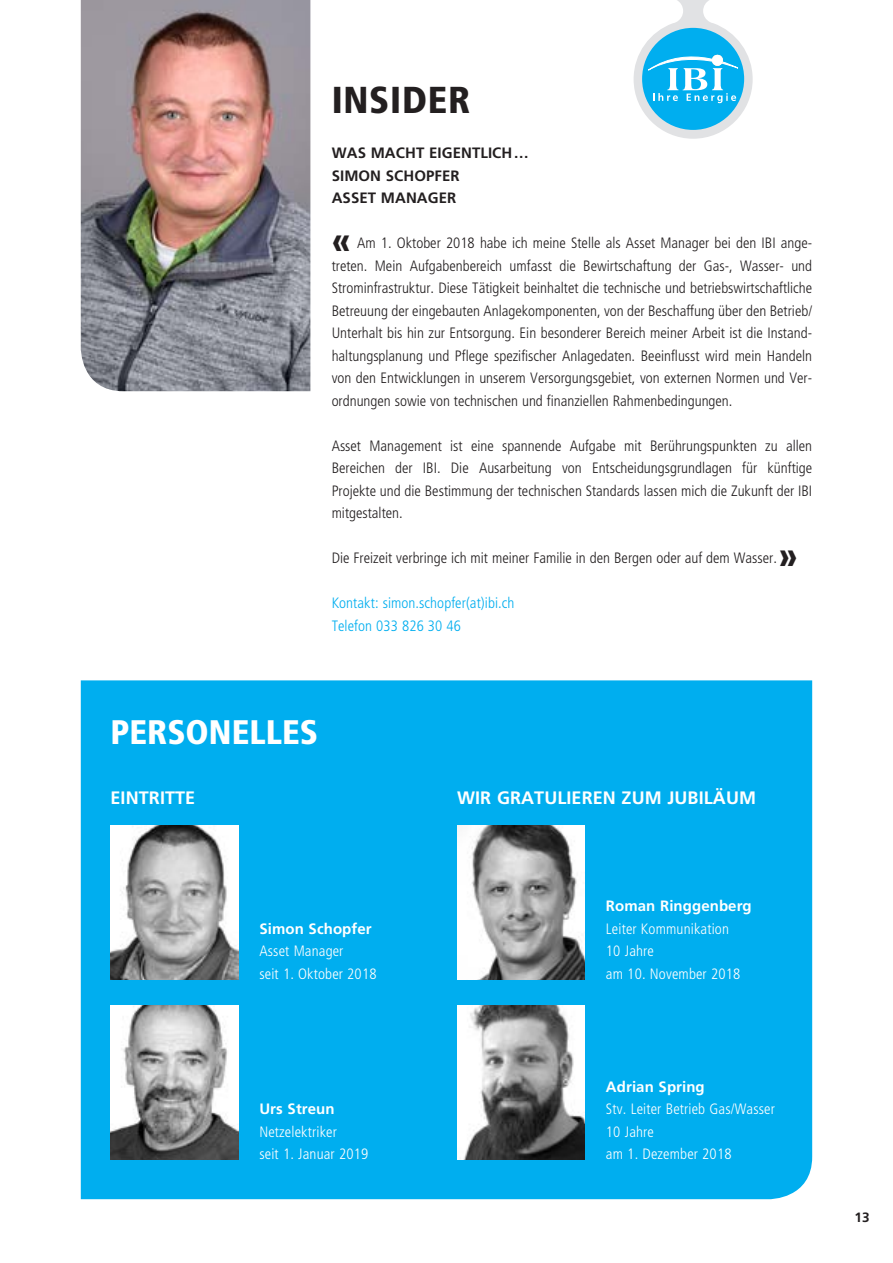
<style>
.page{position:relative;width:893px;height:1263px;background:#fff}
.page>*{position:absolute;margin:0;border:0;box-sizing:border-box;transform-origin:0 0}
.haupttitel{font:900 condensed 37.5px "Frutiger LT Std";letter-spacing:.02em;color:#231f20}
.Lauftext{font:900 condensed 37.5px "Frutiger LT Std";color:#231f20}
.haupttitel-2{font:900 condensed 34.05px "Frutiger LT Std";color:#fff}
.haupttitel-3{font:700 18px "Frutiger LT Std";letter-spacing:.005em;color:#fff}
.Lauftext-2{font:300 condensed 15px/22.5px "Frutiger LT Std";color:#231f20;text-align:justify}
.Lauftext-3{font:300 condensed 15px "Frutiger LT Std";letter-spacing:.01em;color:#fff}
.Lauftext-4{font:700 15px "Frutiger LT Std";letter-spacing:.005em;color:#fff}
.Lauftext-5{font:300 condensed 15px "Frutiger LT Std";letter-spacing:.005em;color:#00aeef}
.Lauftext-6{font:700 15px "Frutiger LT Std";letter-spacing:.005em;color:#231f20}
.haupttitel-4{font:700 15px "Frutiger LT Std";letter-spacing:.005em;color:#231f20}
.t1{font:700 13.5px "Frutiger LT Std";color:#231f20}
</style>
<div class="page">
<div style="left:81px;top:680px;width:731px;height:519px;background:#00aeef"></div>
<img style="left:81px;top:0;width:229px;height:391px">
<img style="left:111px;top:826px;width:127px;height:153px">
<img style="left:111px;top:1006px;width:127px;height:153px">
<img style="left:457px;top:826px;width:128px;height:153px">
<img style="left:457px;top:1006px;width:128px;height:153px">
<svg style="left:634px;top:0;width:119px;height:139px"></svg>
<p class="haupttitel" style="left:332px;top:78px;width:140px">INSIDER</p>
<p class="haupttitel-4" style="left:332px;top:144px;width:199px">WAS MACHT EIGENTLICH…</p>
<p class="Lauftext-6" style="left:332px;top:167px;width:130px">SIMON SCHOPFER</p>
<p class="Lauftext-6" style="left:332px;top:189px;width:126px">ASSET MANAGER</p>
<p class="Lauftext" style="left:332px;top:218px;width:21px">«</p>
<p class="Lauftext-2" style="left:332px;top:232px;width:482px;text-indent:25px">Am 1. Oktober 2018 habe ich meine Stelle als Asset Manager bei den IBI ange&shy;treten. Mein Aufgabenbereich umfasst die Bewirtschaftung der Gas-, Wasser- und Strominfrastruktur. Diese Tätigkeit beinhaltet die technische und betriebswirtschaftliche Betreuung der eingebauten Anlagekomponenten, von der Beschaffung über den Betrieb/ Unterhalt bis hin zur Entsorgung. Ein besonderer Bereich meiner Arbeit ist die Instand&shy;haltungsplanung und Pflege spezifischer Anlagedaten. Beeinflusst wird mein Handeln von den Entwicklungen in unserem Versorgungsgebiet, von externen Normen und Ver&shy;ordnungen sowie von technischen und finanziellen Rahmenbedingungen.</p>
<p class="Lauftext-2" style="left:332px;top:434px;width:482px">Asset Management ist eine spannende Aufgabe mit Berührungspunkten zu allen Bereichen der IBI. Die Ausarbeitung von Entscheidungsgrundlagen für künftige Projekte und die Bestimmung der technischen Standards lassen mich die Zukunft der IBI mitgestalten.</p>
<p class="Lauftext-2" style="left:332px;top:547px;width:447px">Die Freizeit verbringe ich mit meiner Familie in den Bergen oder auf dem Wasser.</p>
<p class="Lauftext" style="left:778px;top:533px;width:21px">»</p>
<p class="Lauftext-5" style="left:332px;top:594px;width:184px">Kontakt: simon.schopfer(at)ibi.ch</p>
<p class="Lauftext-5" style="left:332px;top:617px;width:131px">Telefon 033 826 30 46</p>
<p class="haupttitel-2" style="left:111px;top:712px;width:209px">PERSONELLES</p>
<p class="haupttitel-3" style="left:111px;top:788px;width:86px">EINTRITTE</p>
<p class="haupttitel-3" style="left:457px;top:788px;width:300px">WIR GRATULIEREN ZUM JUBILÄUM</p>
<p class="Lauftext-4" style="left:259px;top:920px;width:114px">Simon Schopfer</p>
<p class="Lauftext-3" style="left:259px;top:943px;width:86px">Asset Manager</p>
<p class="Lauftext-3" style="left:259px;top:965px;width:119px">seit 1. Oktober 2018</p>
<p class="Lauftext-4" style="left:259px;top:1100px;width:77px">Urs Streun</p>
<p class="Lauftext-3" style="left:259px;top:1123px;width:79px">Netzelektriker</p>
<p class="Lauftext-3" style="left:259px;top:1145px;width:110px">seit 1. Januar 2019</p>
<p class="Lauftext-4" style="left:606px;top:897px;width:147px">Roman Ringgenberg</p>
<p class="Lauftext-3" style="left:606px;top:920px;width:125px">Leiter Kommunikation</p>
<p class="Lauftext-3" style="left:606px;top:943px;width:50px">10 Jahre</p>
<p class="Lauftext-3" style="left:606px;top:965px;width:136px">am 10. November 2018</p>
<p class="Lauftext-4" style="left:606px;top:1077px;width:100px">Adrian Spring</p>
<p class="Lauftext-3" style="left:606px;top:1100px;width:171px">Stv. Leiter Betrieb Gas/Wasser</p>
<p class="Lauftext-3" style="left:606px;top:1123px;width:50px">10 Jahre</p>
<p class="Lauftext-3" style="left:606px;top:1145px;width:127px">am 1. Dezember 2018</p>
<p class="t1" style="left:855px;top:1209px;width:17px">13</p>
</div>
